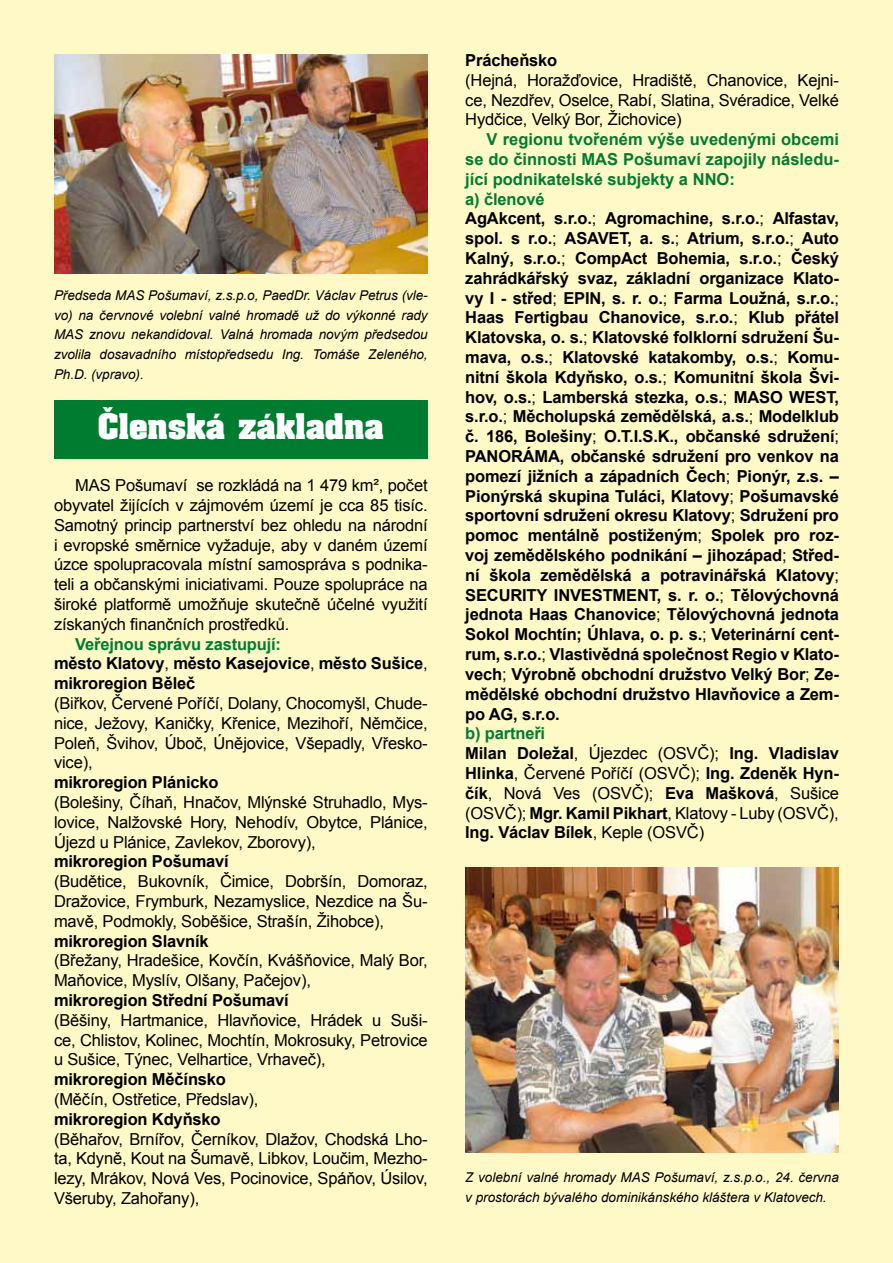
<style>
.page{position:relative;width:893px;height:1263px;background:#fff9c7}
.page>*{position:absolute;margin:0;border:0;box-sizing:border-box;transform-origin:0 0}
.t1{font:30px "Aardvark CE Bold";color:#fff}
.t2{font:16.5px/19.8px "Arial";letter-spacing:-.01em;color:#000;text-align:justify}
.t3{font:700 16.5px/19.8px "Arial";letter-spacing:-.01em;color:#000}
.t4{font:italic 13.5px/19.6px "Arial";color:#000;text-align:justify}
.s1{color:#007c30}
.s2{font-weight:400}
.s3{font-weight:700;color:#007c30}
.s4{font-weight:700}
</style>
<div class="page">
<div style="left:54px;top:400px;width:374px;height:59px;background:#007c30"></div>
<img style="left:54px;top:54px;width:374px;height:219px">
<img style="left:465px;top:867px;width:374px;height:285px">
<p class="t4" style="left:54px;top:286px;width:375px">Předseda MAS Pošumaví, z.s.p.o, PaedDr. Václav Petrus (vle&shy;vo) na červnové volební valné hromadě už do výkonné rady MAS znovu nekandidoval. Valná hromada novým předsedou zvolila dosavadního místopředsedu Ing. Tomáše Zeleného, Ph.D. (vpravo).</p>
<h1 class="t1" style="left:98px;top:405px;width:287px">Členská základna</h1>
<p class="t2" style="left:54px;top:476px;width:375px;text-indent:21px">MAS Pošumaví se rozkládá na 1 479 km², počet obyvatel žijících v zájmovém území je cca 85 tisíc.<br>Samotný princip partnerství bez ohledu na národní i evropské směrnice vyžaduje, aby v daném území úzce spolupracovala místní samospráva s podnika&shy;teli a občanskými iniciativami. Pouze spolupráce na široké platformě umožňuje skutečně účelné využití získaných finančních prostředků.</p>
<p class="t3" style="left:54px;top:634px;width:375px;text-indent:21px"><span class="s1">Veřejnou správu zastupují:<br></span>město Klatovy<span class="s2">,</span> město Kasejovice<span class="s2">,</span> město Sušice<span class="s2">, </span>mikroregion Běleč</p>
<p class="t2" style="left:54px;top:693px;width:375px">(Biřkov, Červené Poříčí, Dolany, Chocomyšl, Chude&shy;nice, Ježovy, Kaničky, Křenice, Mezihoří, Němčice, Poleň, Švihov, Úboč, Únějovice, Všepadly, Vřesko&shy;vice),</p>
<p class="t3" style="left:54px;top:773px;width:166px">mikroregion Plánicko</p>
<p class="t2" style="left:54px;top:792px;width:375px">(Bolešiny, Číhaň, Hnačov, Mlýnské Struhadlo, Mys&shy;lovice, Nalžovské Hory, Nehodív, Obytce, Plánice, Újezd u Plánice, Zavlekov, Zborovy),</p>
<p class="t3" style="left:54px;top:852px;width:176px">mikroregion Pošumaví</p>
<p class="t2" style="left:54px;top:872px;width:375px">(Budětice, Bukovník, Čimice, Dobršín, Domoraz, Dražovice, Frymburk, Nezamyslice, Nezdice na Šu&shy;mavě, Podmokly, Soběšice, Strašín, Žihobce),</p>
<p class="t3" style="left:54px;top:931px;width:156px">mikroregion Slavník</p>
<p class="t2" style="left:54px;top:951px;width:375px">(Břežany, Hradešice, Kovčín, Kvášňovice, Malý Bor,<br>Maňovice, Myslív, Olšany, Pačejov),</p>
<p class="t3" style="left:54px;top:991px;width:236px">mikroregion Střední Pošumaví</p>
<p class="t2" style="left:54px;top:1010px;width:375px">(Běšiny, Hartmanice, Hlavňovice, Hrádek u Suši&shy;ce, Chlistov, Kolinec, Mochtín, Mokrosuky, Petrovice u Sušice, Týnec, Velhartice, Vrhaveč),</p>
<p class="t3" style="left:54px;top:1070px;width:173px">mikroregion Měčínsko</p>
<p class="t2" style="left:54px;top:1089px;width:206px">(Měčín, Ostřetice, Předslav),</p>
<p class="t3" style="left:54px;top:1109px;width:168px">mikroregion Kdyňsko</p>
<p class="t2" style="left:54px;top:1129px;width:375px">(Běhařov, Brnířov, Černíkov, Dlažov, Chodská Lho&shy;ta, Kdyně, Kout na Šumavě, Libkov, Loučim, Mezho&shy;lezy, Mrákov, Nová Ves, Pocinovice, Spáňov, Úsilov, Všeruby, Zahořany),</p>
<p class="t3" style="left:465px;top:51px;width:94px">Prácheňsko</p>
<p class="t2" style="left:465px;top:70px;width:375px">(Hejná, Horažďovice, Hradiště, Chanovice, Kejni&shy;ce, Nezdřev, Oselce, Rabí, Slatina, Svéradice, Velké Hydčice, Velký Bor, Žichovice)</p>
<p class="t3" style="left:465px;top:130px;width:375px;text-indent:21px"><span class="s1">V regionu tvořeném výše uvedenými obcemi se do činnosti MAS Pošumaví zapojily následu&shy;jící podnikatelské subjekty a NNO:<br>a) členové<br></span>AgAkcent, s.r.o.<span class="s2">;</span> Agromachine, s.r.o.<span class="s2">;</span> Alfastav, spol. s r.o.<span class="s2">;</span> ASAVET, a. s.<span class="s2">;</span> Atrium, s.r.o.<span class="s2">;</span> Auto Kalný, s.r.o.<span class="s2">;</span> CompAct Bohemia, s.r.o.<span class="s2">;</span> Český zahrádkářský svaz, základní organizace Klato&shy;vy I - střed<span class="s2">;</span> EPIN, s. r. o.<span class="s2">;</span> Farma Loužná, s.r.o.<span class="s2">; </span>Haas Fertigbau Chanovice, s.r.o.<span class="s2">;</span> Klub přátel Klatovska, o. s.<span class="s2">;</span> Klatovské folklorní sdružení Šu&shy;mava, o.s.<span class="s2">;</span> Klatovské katakomby, o.s.<span class="s2">;</span> Komu&shy;nitní škola Kdyňsko, o.s.<span class="s2">;</span> Komunitní škola Švi&shy;hov, o.s.<span class="s2">;</span> Lamberská stezka, o.s.<span class="s2">;</span> MASO WEST, s.r.o.<span class="s2">;</span> Měcholupská zemědělská, a.s.<span class="s2">;</span> Modelklub č. 186, Bolešiny<span class="s2">;</span> O.T.I.S.K., občanské sdružení<span class="s2">; </span>PANORÁMA, občanské sdružení pro venkov na pomezí jižních a západních Čech<span class="s2">;</span> Pionýr, z.s. – Pionýrská skupina Tuláci, Klatovy<span class="s2">;</span> Pošumavské sportovní sdružení okresu Klatovy<span class="s2">;</span> Sdružení pro pomoc mentálně postiženým<span class="s2">;</span> Spolek pro roz&shy;voj zemědělského podnikání – jihozápad<span class="s2">;</span> Střed&shy;ní škola zemědělská a potravinářská Klatovy<span class="s2">; </span>SECURITY INVESTMENT, s. r. o.<span class="s2">;</span> Tělovýchovná jednota Haas Chanovice<span class="s2">;</span> Tělovýchovná jednota Sokol Mochtín; Úhlava, o. p. s.<span class="s2">;</span> Veterinární cent&shy;rum, s.r.o.<span class="s2">;</span> Vlastivědná společnost Regio v Klato&shy;vech<span class="s2">;</span> Výrobně obchodní družstvo Velký Bor<span class="s2">;</span> Ze&shy;mědělské obchodní družstvo Hlavňovice a Zem&shy;po AG, s.r.o.</p>
<p class="t2" style="left:465px;top:724px;width:375px;text-align:left"><span class="s3">b) partneři<br></span><span class="s4">Milan Doležal</span>, Újezdec (OSVČ); <span class="s4">Ing. Vladislav Hlinka</span>, Červené Poříčí (OSVČ); <span class="s4">Ing. Zdeněk Hyn&shy;čík</span>, Nová Ves (OSVČ); <span class="s4">Eva Mašková</span>, Sušice (OSVČ); <span class="s4">Mgr. Kamil Pikhart</span>, Klatovy - Luby (OSVČ), <span class="s4">Ing. Václav Bílek</span>, Keple (OSVČ)</p>
<p class="t4" style="left:465px;top:1168px;width:375px">Z volební valné hromady MAS Pošumaví, z.s.p.o., 24. června v prostorách bývalého dominikánského kláštera v Klatovech.</p>
</div>
